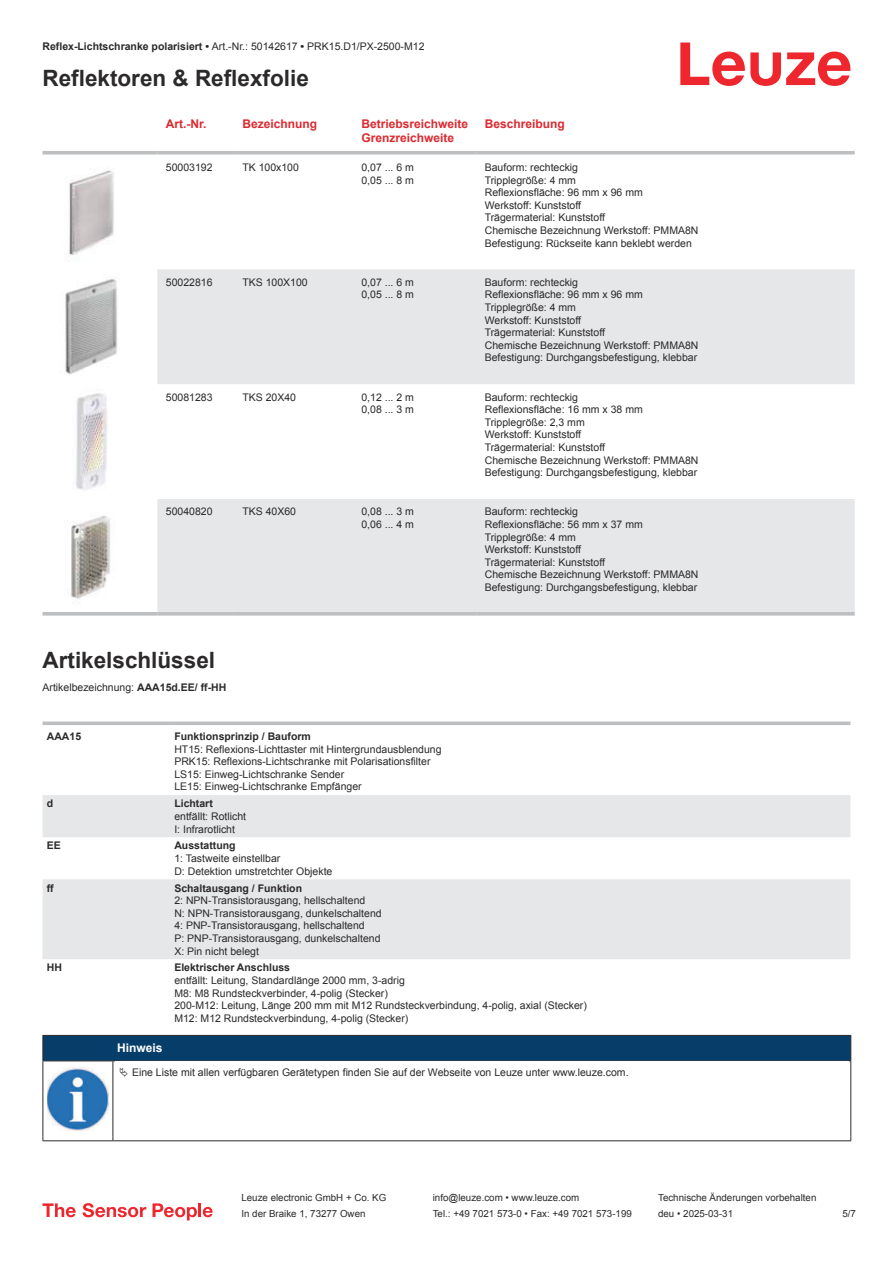
<style>
.page{position:relative;width:893px;height:1263px;background:#fff}
.page>*{position:absolute;margin:0;border:0;box-sizing:border-box;transform-origin:0 0}
.t1{font:700 22.5px "Arial";color:#2b292a}
.t2{font:700 12px/14.4px "Arial";color:#db2a30}
.t3{font:700 12px "Arial";color:#fff}
.t4{font:10.5px/12.6px "Arial";color:#2b292a}
.t5{font:700 10.5px "Arial";color:#2b292a}
.t6{font:9.75px "Arial";color:#2b292a}
.s1{font-weight:700}
</style>
<div class="page">
<svg style="left:680px;top:43px;width:170px;height:43px"></svg>
<svg style="left:157px;top:269px;width:698px;height:343px;fill:#e6e7e9"></svg>
<svg style="left:43px;top:151px;width:114px;height:4px"></svg>
<svg style="left:157px;top:151px;width:77px;height:4px"></svg>
<svg style="left:234px;top:151px;width:119px;height:4px"></svg>
<svg style="left:353px;top:151px;width:123px;height:4px"></svg>
<svg style="left:476px;top:151px;width:379px;height:4px;background:#c4c6c8"></svg>
<svg style="left:43px;top:612px;width:114px;height:4px"></svg>
<svg style="left:157px;top:612px;width:77px;height:4px"></svg>
<svg style="left:234px;top:612px;width:119px;height:4px"></svg>
<svg style="left:353px;top:612px;width:123px;height:4px"></svg>
<svg style="left:476px;top:612px;width:379px;height:4px;background:#c3c5c7"></svg>
<img style="left:69px;top:170px;width:45px;height:86px">
<img style="left:65px;top:279px;width:53px;height:96px">
<img style="left:73px;top:393px;width:34px;height:97px">
<img style="left:70px;top:515px;width:41px;height:84px">
<svg style="left:43px;top:795px;width:807px;height:164px;fill:#e6e7e9"></svg>
<svg style="left:43px;top:721px;width:127px;height:4px"></svg>
<svg style="left:170px;top:721px;width:680px;height:4px;background:#c5c7c9"></svg>
<svg style="left:43px;top:1203px;width:33px;height:14px"></svg>
<svg style="left:83px;top:1203px;width:63px;height:14px"></svg>
<svg style="left:153px;top:1203px;width:44px;height:17px"></svg>
<hr style="left:198px;top:1203px;width:3px;height:14px;background:#ed272d">
<svg style="left:203px;top:1207px;width:10px;height:10px"></svg>
<div style="left:43px;top:1035px;width:808px;height:26px;background:#063d69"></div>
<hr style="left:113px;top:1060px;width:738px;height:1px;background:#2b292a">
<hr style="left:43px;top:1061px;width:1px;height:75px;background:#2b292a">
<hr style="left:113px;top:1061px;width:1px;height:75px;background:#2b292a">
<hr style="left:850px;top:1061px;width:1px;height:75px;background:#2b292a">
<hr style="left:43px;top:1140px;width:70px;height:1px;background:#2b292a">
<hr style="left:113px;top:1140px;width:738px;height:1px;background:#2b292a">
<img style="left:47px;top:1067px;width:61px;height:63px">
<p class="t4" style="left:43px;top:41px;width:384px"><span class="s1">Reflex-Lichtschranke polarisiert •</span> Art.-Nr.: 50142617 <span class="s1">•</span> PRK15.D1/PX-2500-M12</p>
<h1 class="t1" style="left:43px;top:70px;width:268px">Reflektoren &amp; Reflexfolie</h1>
<p class="t2" style="left:166px;top:117px;width:42px">Art.-Nr.</p>
<p class="t2" style="left:242px;top:117px;width:76px">Bezeichnung</p>
<p class="t2" style="left:361px;top:117px;width:108px">Betriebsreichweite<br>Grenzreichweite</p>
<p class="t2" style="left:485px;top:117px;width:82px">Beschreibung</p>
<p class="t4" style="left:166px;top:162px;width:48px">50003192</p>
<p class="t4" style="left:242px;top:162px;width:58px">TK 100x100</p>
<p class="t4" style="left:361px;top:162px;width:54px">0,07 ... 6 m<br>0,05 ... 8 m</p>
<p class="t4" style="left:485px;top:162px;width:215px">Bauform: rechteckig<br>Tripplegröße: 4 mm<br>Reflexionsfläche: 96 mm x 96 mm<br>Werkstoff: Kunststoff<br>Trägermaterial: Kunststoff<br>Chemische Bezeichnung Werkstoff: PMMA8N<br>Befestigung: Rückseite kann beklebt werden</p>
<p class="t4" style="left:166px;top:277px;width:48px">50022816</p>
<p class="t4" style="left:242px;top:277px;width:67px">TKS 100X100</p>
<p class="t4" style="left:361px;top:277px;width:54px">0,07 ... 6 m<br>0,05 ... 8 m</p>
<p class="t4" style="left:485px;top:277px;width:215px">Bauform: rechteckig<br>Reflexionsfläche: 96 mm x 96 mm<br>Tripplegröße: 4 mm<br>Werkstoff: Kunststoff<br>Trägermaterial: Kunststoff<br>Chemische Bezeichnung Werkstoff: PMMA8N<br>Befestigung: Durchgangsbefestigung, klebbar</p>
<p class="t4" style="left:166px;top:392px;width:48px">50081283</p>
<p class="t4" style="left:242px;top:392px;width:55px">TKS 20X40</p>
<p class="t4" style="left:361px;top:392px;width:54px">0,12 ... 2 m<br>0,08 ... 3 m</p>
<p class="t4" style="left:485px;top:392px;width:215px">Bauform: rechteckig<br>Reflexionsfläche: 16 mm x 38 mm<br>Tripplegröße: 2,3 mm<br>Werkstoff: Kunststoff<br>Trägermaterial: Kunststoff<br>Chemische Bezeichnung Werkstoff: PMMA8N<br>Befestigung: Durchgangsbefestigung, klebbar</p>
<p class="t4" style="left:166px;top:506px;width:48px">50040820</p>
<p class="t4" style="left:242px;top:506px;width:55px">TKS 40X60</p>
<p class="t4" style="left:361px;top:506px;width:54px">0,08 ... 3 m<br>0,06 ... 4 m</p>
<p class="t4" style="left:485px;top:506px;width:215px">Bauform: rechteckig<br>Reflexionsfläche: 56 mm x 37 mm<br>Tripplegröße: 4 mm<br>Werkstoff: Kunststoff<br>Trägermaterial: Kunststoff<br>Chemische Bezeichnung Werkstoff: PMMA8N<br>Befestigung: Durchgangsbefestigung, klebbar</p>
<h1 class="t1" style="left:43px;top:652px;width:174px">Artikelschlüssel</h1>
<p class="t4" style="left:43px;top:682px;width:185px">Artikelbezeichnung: <span class="s1">AAA15d.EE/ ff-HH</span></p>
<p class="t5" style="left:47px;top:732px;width:36px">AAA15</p>
<p class="t5" style="left:174px;top:732px;width:138px">Funktionsprinzip / Bauform</p>
<p class="t4" style="left:174px;top:743px;width:269px">HT15: Reflexions-Lichttaster mit Hintergrundausblendung PRK15: Reflexions-Lichtschranke mit Polarisationsfilter LS15: Einweg-Lichtschranke Sender<br>LE15: Einweg-Lichtschranke Empfänger</p>
<p class="t5" style="left:47px;top:800px;width:8px">d</p>
<p class="t5" style="left:174px;top:800px;width:40px">Lichtart</p>
<p class="t4" style="left:174px;top:811px;width:73px">entfällt: Rotlicht<br>I: Infrarotlicht</p>
<p class="t5" style="left:47px;top:842px;width:16px">EE</p>
<p class="t5" style="left:174px;top:842px;width:63px">Ausstattung</p>
<p class="t4" style="left:174px;top:853px;width:160px">1: Tastweite einstellbar<br>D: Detektion umstretchter Objekte</p>
<p class="t5" style="left:47px;top:884px;width:8px">ff</p>
<p class="t5" style="left:174px;top:884px;width:129px">Schaltausgang / Funktion</p>
<p class="t4" style="left:174px;top:895px;width:209px">2: NPN-Transistorausgang, hellschaltend<br>N: NPN-Transistorausgang, dunkelschaltend 4: PNP-Transistorausgang, hellschaltend<br>P: PNP-Transistorausgang, dunkelschaltend X: Pin nicht belegt</p>
<p class="t5" style="left:47px;top:964px;width:17px">HH</p>
<p class="t5" style="left:174px;top:964px;width:117px">Elektrischer Anschluss</p>
<p class="t4" style="left:174px;top:975px;width:414px">entfällt: Leitung, Standardlänge 2000 mm, 3-adrig<br>M8: M8 Rundsteckverbinder, 4-polig (Stecker)<br>200-M12: Leitung, Länge 200 mm mit M12 Rundsteckverbindung, 4-polig, axial (Stecker)<br>M12: M12 Rundsteckverbindung, 4-polig (Stecker)</p>
<p class="t3" style="left:117px;top:1043px;width:47px">Hinweis</p>
<p class="t4" style="left:132px;top:1067px;width:498px">Eine Liste mit allen verfügbaren Gerätetypen finden Sie auf der Webseite von Leuze unter www.leuze.com.</p>
<p class="t6" style="left:241px;top:1194px;width:146px">Leuze electronic GmbH + Co. KG</p>
<p class="t6" style="left:433px;top:1194px;width:148px">info@leuze.com • www.leuze.com</p>
<p class="t6" style="left:658px;top:1194px;width:160px">Technische Änderungen vorbehalten</p>
<p class="t6" style="left:241px;top:1210px;width:126px">In der Braike 1, 73277 Owen</p>
<p class="t6" style="left:433px;top:1210px;width:201px">Tel.: +49 7021 573-0 • Fax: +49 7021 573-199</p>
<p class="t6" style="left:658px;top:1210px;width:76px">deu • 2025-03-31</p>
<p class="t6" style="left:842px;top:1210px;width:15px">5 /7</p>
</div>
